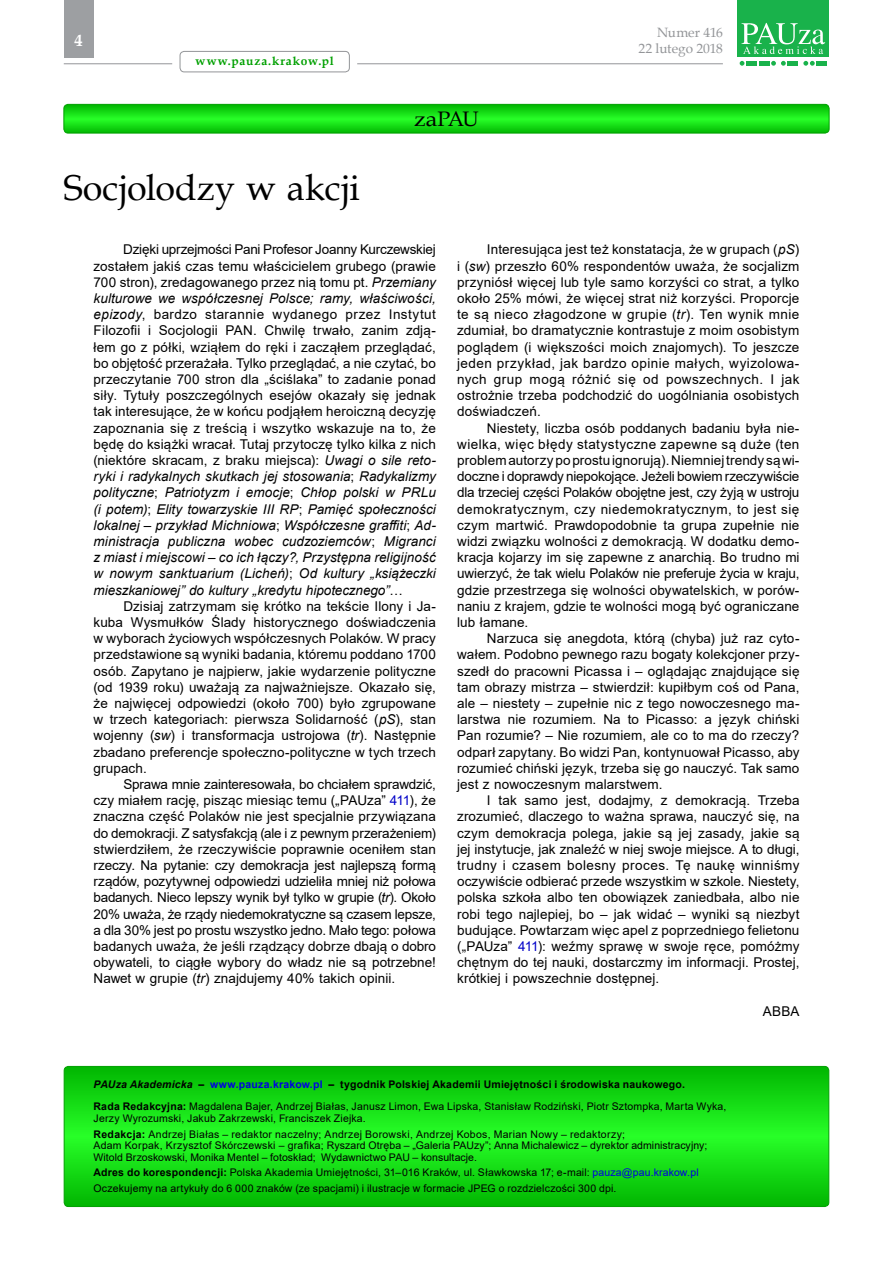
<style>
.page{position:relative;width:893px;height:1263px;background:#fff}
.page>*{position:absolute;margin:0;border:0;box-sizing:border-box;transform-origin:0 0}
.t1{font:36px "Book Antiqua";letter-spacing:.005em;color:#000}
.t2{font:21px "Book Antiqua";letter-spacing:-.035em;color:#000;scale:1.1 1}
.t3{font:700 16.5px "Book Antiqua";color:#fff}
.t4{font:13.5px/16.2px "Arial";letter-spacing:.01em;color:#000;text-align:justify}
.t5{font:13.5px/16.2px "Book Antiqua";letter-spacing:-.005em;color:#939598;text-align:right}
.t6{font:700 12px "Book Antiqua";letter-spacing:.07em;color:#00a000}
.t7{font:10.5px/11.6px "Arial";letter-spacing:.015em;color:#000}
.s1{font-style:italic}
.s2{color:#0000c8}
.s3{font-weight:700;font-style:italic}
.s4{font-weight:700}
.s5{font-weight:700;color:#0000e1}
.s6{color:#0000e1}
</style>
<div class="page">
<hr style="left:357px;top:63px;width:366px;height:1px;background:#939598">
<div style="left:64px;top:0;width:30px;height:57px;background:#9d9fa2"></div>
<div style="left:180px;top:51px;width:170px;height:21px;border:1px solid #939598;border-radius:4px"></div>
<svg style="left:740px;top:61px;width:4px;height:5px"></svg>
<svg style="left:771px;top:61px;width:15px;height:5px"></svg>
<svg style="left:803px;top:61px;width:12px;height:5px"></svg>
<div style="left:746px;top:61px;width:11px;height:5px;background:#19b24b"></div>
<div style="left:759px;top:61px;width:11px;height:5px;background:#19b24b"></div>
<div style="left:787px;top:61px;width:11px;height:5px;background:#19b24b"></div>
<div style="left:816px;top:61px;width:11px;height:5px;background:#19b24b"></div>
<div style="left:737px;top:0;width:92px;height:56px;background:#19b24b"></div>
<svg style="left:741px;top:23px;width:84px;height:31px"></svg>
<hr style="left:64px;top:63px;width:108px;height:1px;background:#939598">
<svg style="left:64px;top:1066px;width:765px;height:140px;background:#14da14"></svg>
<div style="left:64px;top:1066px;width:765px;height:141px;border:1px solid #00a000;border-radius:4px"></div>
<svg style="left:64px;top:104px;width:765px;height:29px;background:#16de16"></svg>
<div style="left:64px;top:104px;width:765px;height:29px;border:1px solid #00a000;border-radius:4px"></div>
<p class="t3" style="left:75px;top:30px;width:10px">4</p>
<p class="t6" style="left:196px;top:53px;width:140px">www.pauza.krakow.pl</p>
<h1 class="t1" style="left:64px;top:163px;width:298px">Socjolodzy w akcji</h1>
<h2 class="t2" style="left:414px;top:104px;width:60px">zaPAU</h2>
<p class="t5" style="left:638px;top:24px;width:86px">Numer 416<br>22 lutego 2018</p>
<p class="t4" style="left:94px;top:241px;width:344px;text-indent:30px">Dzięki uprzejmości Pani Profesor Joanny Kurczewskiej zostałem jakiś czas temu właścicielem grubego (prawie 700 stron), zredagowanego przez nią tomu pt. <span class="s1">Przemiany kulturowe we współczesnej Polsce; ramy, właściwości, epizody</span>, bardzo starannie wydanego przez Instytut Filozofii i Socjologii PAN. Chwilę trwało, zanim zdją&shy;łem go z półki, wziąłem do ręki i zacząłem przeglądać, bo objętość przerażała. Tylko przeglądać, a nie czytać, bo przeczytanie 700 stron dla „ściślaka” to zadanie ponad siły. Tytuły poszczególnych esejów okazały się jednak tak interesujące, że w końcu podjąłem heroiczną decyzję zapoznania się z treścią i wszytko wskazuje na to, że będę do książki wracał. Tutaj przytoczę tylko kilka z nich (niektóre skracam, z braku miejsca): <span class="s1">Uwagi o sile reto&shy;ryki i radykalnych skutkach jej stosowania</span>; <span class="s1">Radykalizmy polityczne</span>; <span class="s1">Patriotyzm i emocje</span>; <span class="s1">Chłop polski w PRLu (i potem)</span>; <span class="s1">Elity towarzyskie III RP</span>; <span class="s1">Pamięć społeczności lokalnej – przykład Michniowa</span>; <span class="s1">Współczesne graffiti</span>; <span class="s1">Ad&shy;ministracja publiczna wobec cudzoziemców</span>; <span class="s1">Migranci z miast i miejscowi – co ich łączy?, Przystępna religijność w nowym sanktuarium (Licheń)</span>; <span class="s1">Od kultury „książeczki mieszkaniowej” do kultury „kredytu hipotecznego”</span>…</p>
<p class="t4" style="left:94px;top:598px;width:344px;text-indent:30px">Dzisiaj zatrzymam się krótko na tekście Ilony i Ja&shy;kuba Wysmułków Ślady historycznego doświadczenia w wyborach życiowych współczesnych Polaków. W pracy przedstawione są wyniki badania, któremu poddano 1700 osób. Zapytano je najpierw, jakie wydarzenie polityczne (od 1939 roku) uważają za najważniejsze. Okazało się, że najwięcej odpowiedzi (około 700) było zgrupowane w trzech kategoriach: pierwsza Solidarność (<span class="s1">pS</span>), stan wojenny (<span class="s1">sw</span>) i transformacja ustrojowa (<span class="s1">tr</span>). Następnie zbadano preferencje społeczno-polityczne w tych trzech grupach.</p>
<p class="t4" style="left:94px;top:776px;width:344px;text-indent:30px">Sprawa mnie zainteresowała, bo chciałem sprawdzić, czy miałem rację, pisząc miesiąc temu („PAUza” <span class="s2">411</span>), że znaczna część Polaków nie jest specjalnie przywiązana do demokracji. Z satysfakcją (ale i z pewnym przerażeniem) stwierdziłem, że rzeczywiście poprawnie oceniłem stan rzeczy. Na pytanie: czy demokracja jest najlepszą formą rządów, pozytywnej odpowiedzi udzieliła mniej niż połowa badanych. Nieco lepszy wynik był tylko w grupie (<span class="s1">tr</span>). Około 20% uważa, że rządy niedemokratyczne są czasem lepsze, a dla 30% jest po prostu wszystko jedno. Mało tego: połowa badanych uważa, że jeśli rządzący dobrze dbają o dobro obywateli, to ciągłe wybory do władz nie są potrzebne!<br>Nawet w grupie (<span class="s1">tr</span>) znajdujemy 40% takich opinii.</p>
<p class="t4" style="left:457px;top:241px;width:344px;text-indent:30px">Interesująca jest też konstatacja, że w grupach (<span class="s1">pS</span>) i (<span class="s1">sw</span>) przeszło 60% respondentów uważa, że socjalizm przyniósł więcej lub tyle samo korzyści co strat, a tylko około 25% mówi, że więcej strat niż korzyści. Proporcje te są nieco złagodzone w grupie (<span class="s1">tr</span>). Ten wynik mnie zdumiał, bo dramatycznie kontrastuje z moim osobistym poglądem (i większości moich znajomych). To jeszcze jeden przykład, jak bardzo opinie małych, wyizolowa&shy;nych grup mogą różnić się od powszechnych. I jak ostrożnie trzeba podchodzić do uogólniania osobistych doświadczeń.</p>
<p class="t4" style="left:457px;top:420px;width:344px;text-indent:30px">Niestety, liczba osób poddanych badaniu była nie&shy;wielka, więc błędy statystyczne zapewne są duże (ten problem autorzy po prostu ignorują). Niemniej trendy są wi&shy;doczne i doprawdy niepokojące. Jeżeli bowiem rzeczywiście dla trzeciej części Polaków obojętne jest, czy żyją w ustroju demokratycznym, czy niedemokratycznym, to jest się czym martwić. Prawdopodobnie ta grupa zupełnie nie widzi związku wolności z demokracją. W dodatku demo&shy;kracja kojarzy im się zapewne z anarchią. Bo trudno mi uwierzyć, że tak wielu Polaków nie preferuje życia w kraju, gdzie przestrzega się wolności obywatelskich, w porów&shy;naniu z krajem, gdzie te wolności mogą być ograniczane lub łamane.</p>
<p class="t4" style="left:457px;top:630px;width:344px;text-indent:30px">Narzuca się anegdota, którą (chyba) już raz cyto&shy;wałem. Podobno pewnego razu bogaty kolekcjoner przy&shy;szedł do pracowni Picassa i – oglądając znajdujące się tam obrazy mistrza – stwierdził: kupiłbym coś od Pana, ale – niestety – zupełnie nic z tego nowoczesnego ma&shy;larstwa nie rozumiem. Na to Picasso: a język chiński Pan rozumie? – Nie rozumiem, ale co to ma do rzeczy? odparł zapytany. Bo widzi Pan, kontynuował Picasso, aby rozumieć chiński język, trzeba się go nauczyć. Tak samo jest z nowoczesnym malarstwem.</p>
<p class="t4" style="left:457px;top:792px;width:344px;text-indent:30px">I tak samo jest, dodajmy, z demokracją. Trzeba zrozumieć, dlaczego to ważna sprawa, nauczyć się, na czym demokracja polega, jakie są jej zasady, jakie są jej instytucje, jak znaleźć w niej swoje miejsce. A to długi, trudny i czasem bolesny proces. Tę naukę winniśmy oczywiście odbierać przede wszystkim w szkole. Niestety, polska szkoła albo ten obowiązek zaniedbała, albo nie robi tego najlepiej, bo – jak widać – wyniki są niezbyt budujące. Powtarzam więc apel z poprzedniego felietonu („PAUza” <span class="s2">411</span>): weźmy sprawę w swoje ręce, pomóżmy chętnym do tej nauki, dostarczmy im informacji. Prostej, krótkiej i powszechnie dostępnej.</p>
<p class="t4" style="left:763px;top:1003px;width:38px">ABBA</p>
<p class="t7" style="left:94px;top:1073px;width:634px;line-height:22.2px"><span class="s3">PAUza Akademicka</span> <span class="s4">–</span> <span class="s5">www.pauza.krakow.pl</span> <span class="s4">– tygodnik Polskiej Akademii Umiejętności i środowiska naukowego.<br>Rada Redakcyjna:</span> Magdalena Bajer, Andrzej Białas, Janusz Limon, Ewa Lipska, Stanisław Rodziński, Piotr Sztompka, Marta Wyka,</p>
<p class="t7" style="left:94px;top:1110px;width:533px;line-height:15.8px">Jerzy Wyrozumski, Jakub Zakrzewski, Franciszek Ziejka.<br><span class="s4">Redakcja:</span> Andrzej Białas – redaktor naczelny; Andrzej Borowski, Andrzej Kobos, Marian Nowy – redaktorzy;</p>
<p class="t7" style="left:94px;top:1139px;width:615px">Adam Korpak, Krzysztof Skórczewski – grafika; Ryszard Otręba – „Galeria PAUzy”; Anna Michalewicz – dyrektor administracyjny;<br>Witold Brzoskowski, Monika Mentel – fotoskład; Wydawnictwo PAU – konsultacje.</p>
<p class="t7" style="left:94px;top:1165px;width:607px;line-height:15.8px"><span class="s4">Adres do korespondencji:</span> Polska Akademia Umiejętności, 31–016 Kraków, ul. Sławkowska 17; e-mail: <span class="s6">pauza@pau.krakow.pl<br></span>Oczekujemy na artykuły do 6 000 znaków (ze spacjami) i ilustracje w formacie JPEG o rozdzielczości 300 dpi.</p>
<p class="t7" style="left:94px;top:1136px;width:615px"><span class="s4">Redakcja:</span> Andrzej Białas – redaktor naczelny; Andrzej Borowski, Andrzej Kobos, Marian Nowy – redaktorzy;<br>Adam Korpak, Krzysztof Skórczewski – grafika; Ryszard Otręba – „Galeria PAUzy”; Anna Michalewicz – dyrektor administracyjny;</p>
</div>
